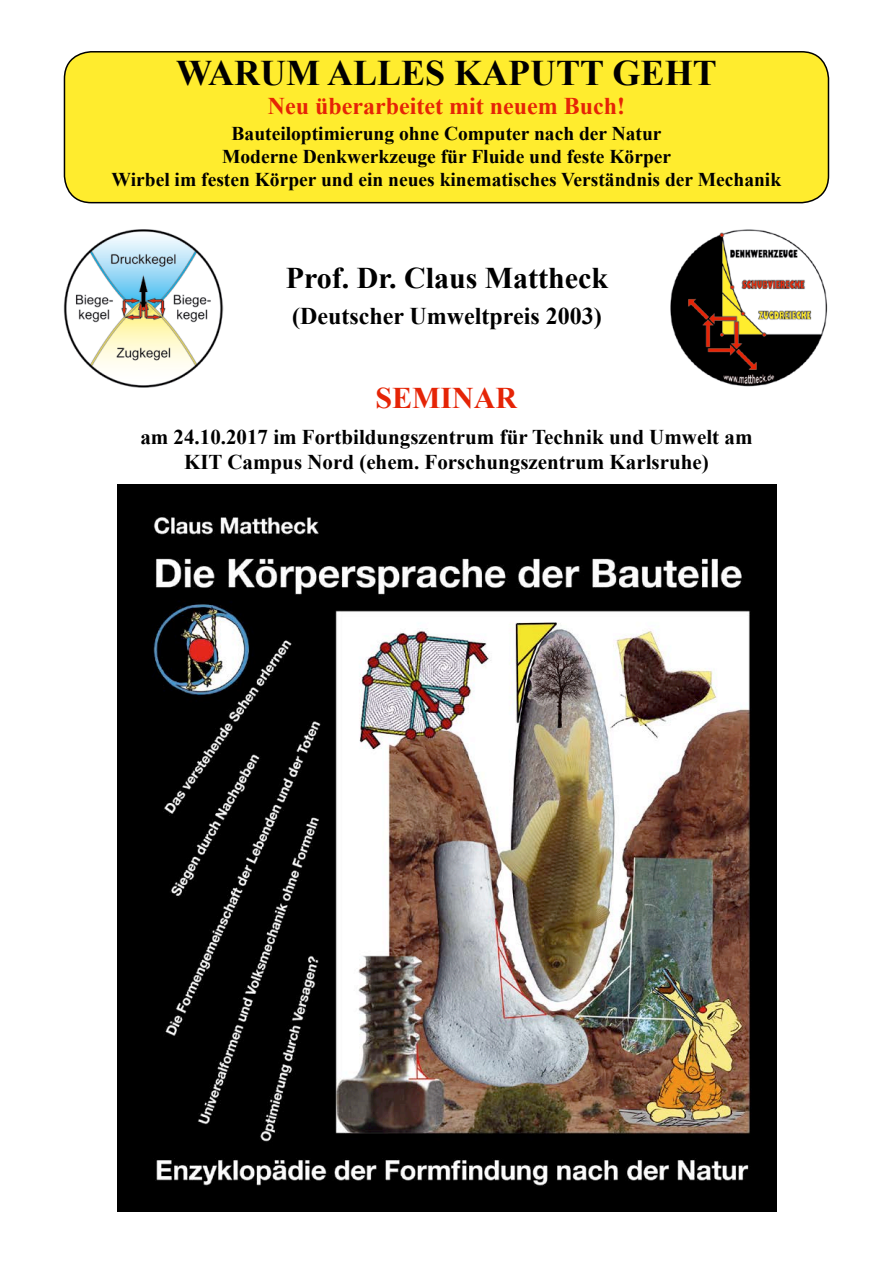
<style>
.page{position:relative;width:893px;height:1263px;background:#fff}
.page>*{position:absolute;margin:0;border:0;box-sizing:border-box;transform-origin:0 0}
.t1{font:700 36px "Times New Roman";color:#000}
.t2{font:700 30px "Times New Roman";color:#000}
.t3{font:700 30px "Times New Roman";color:#e52406}
.t4{font:700 24px "Times New Roman";color:#e52406}
.t5{font:700 24px "Times New Roman";color:#000}
.t6{font:700 21px/25.2px "Times New Roman";color:#000;text-align:center}
.t7{font:700 19.5px/23.4px "Times New Roman";color:#000;text-align:center}
</style>
<div class="page">
<div style="left:64px;top:52px;width:764px;height:151px;background:#ffec2e;border-radius:27px"></div>
<div style="left:64px;top:51px;width:765px;height:152px;border:2px solid #000;border-radius:27px"></div>
<img style="left:670px;top:229px;width:158px;height:158px">
<img style="left:118px;top:484px;width:658px;height:728px">
<img style="left:64px;top:229px;width:160px;height:158px">
<h1 class="t1" style="left:176px;top:48px;width:542px">WARUM ALLES KAPUTT GEHT</h1>
<p class="t4" style="left:268px;top:90px;width:359px">Neu überarbeitet mit neuem Buch!</p>
<p class="t7" style="left:112px;top:121px;width:671px">Bauteiloptimierung ohne Computer nach der Natur<br>Moderne Denkwerkzeuge für Fluide und feste Körper<br>Wirbel im festen Körper und ein neues kinematisches Verständnis der Mechanik</p>
<h2 class="t2" style="left:286px;top:257px;width:324px">Prof. Dr. Claus Mattheck</h2>
<p class="t5" style="left:292px;top:299px;width:311px">(Deutscher Umweltpreis 2003)</p>
<h2 class="t3" style="left:376px;top:377px;width:143px">SEMINAR</h2>
<p class="t6" style="left:140px;top:423px;width:614px">am 24.10.2017 im Fortbildungszentrum für Technik und Umwelt am<br>KIT Campus Nord (ehem. Forschungszentrum Karlsruhe)</p>
</div>
